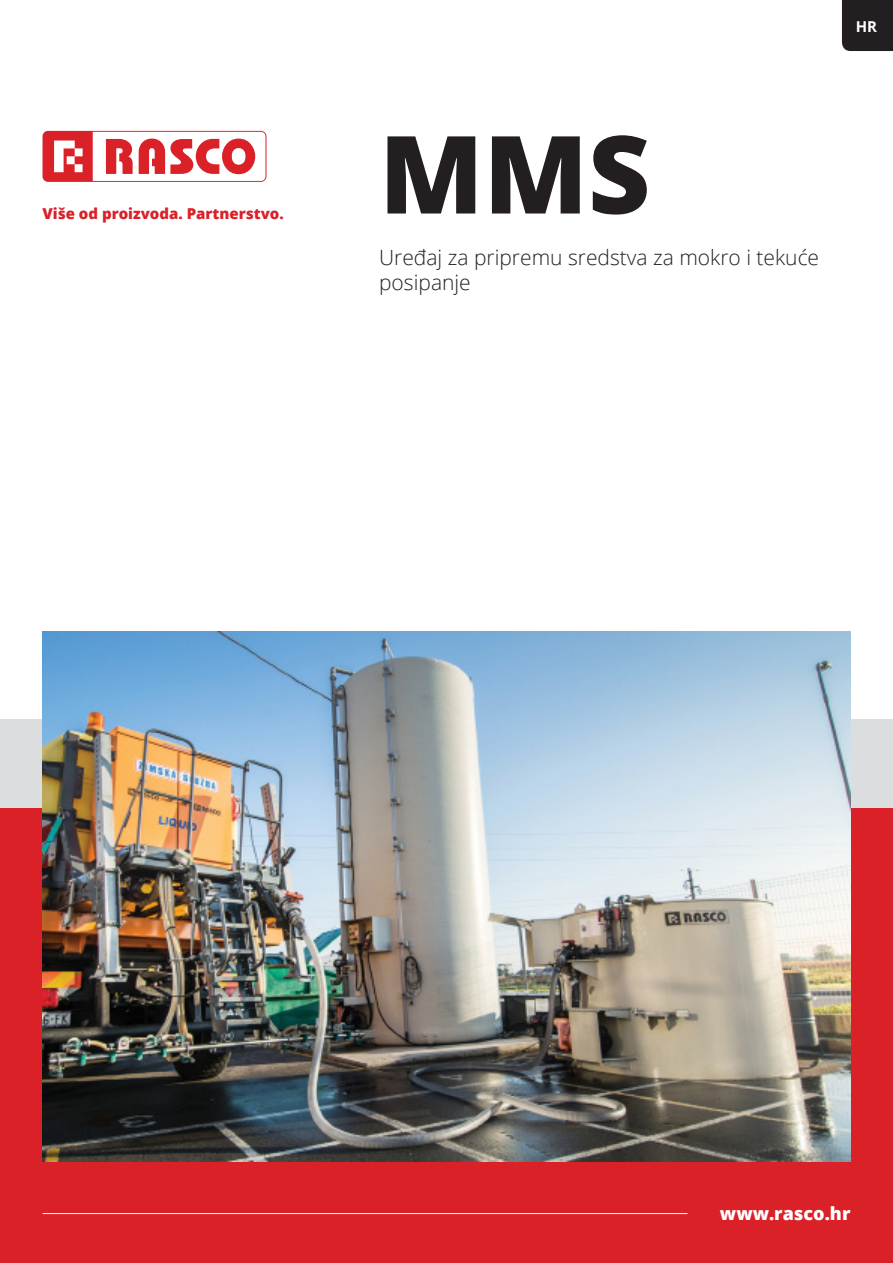
<style>
.page{position:relative;width:893px;height:1263px;background:#fff}
.page>*{position:absolute;margin:0;border:0;box-sizing:border-box;transform-origin:0 0}
.t1{font:800 108px "Open Sans";color:#231f20}
.t2{font:300 21px/25.2px "Open Sans";color:#231f20}
.t3{font:800 18px "Open Sans";color:#fff}
.t4{font:800 15px "Open Sans";color:#da2128}
.t5{font:700 15px "Open Sans";color:#fff}
</style>
<div class="page">
<div style="left:0;top:720px;width:893px;height:265px;background:#dcdddf"></div>
<div style="left:0;top:808px;width:893px;height:455px;background:#da2128"></div>
<svg style="left:43px;top:131px;width:223px;height:51px"></svg>
<div style="left:842px;top:0;width:51px;height:51px;background:#231f20"></div>
<hr style="left:43px;top:1213px;width:645px;height:1px;background:#fff">
<img style="left:43px;top:632px;width:807px;height:529px">
<p class="t4" style="left:43px;top:202px;width:243px">Više od proizvoda. Partnerstvo.</p>
<p class="t5" style="left:856px;top:16px;width:23px">HR</p>
<p class="t1" style="left:379px;top:92px;width:273px">MMS</p>
<p class="t2" style="left:379px;top:244px;width:441px">Uređaj za pripremu sredstva za mokro i tekuće posipanje</p>
<p class="t3" style="left:720px;top:1200px;width:132px">www.rasco.hr</p>
</div>
